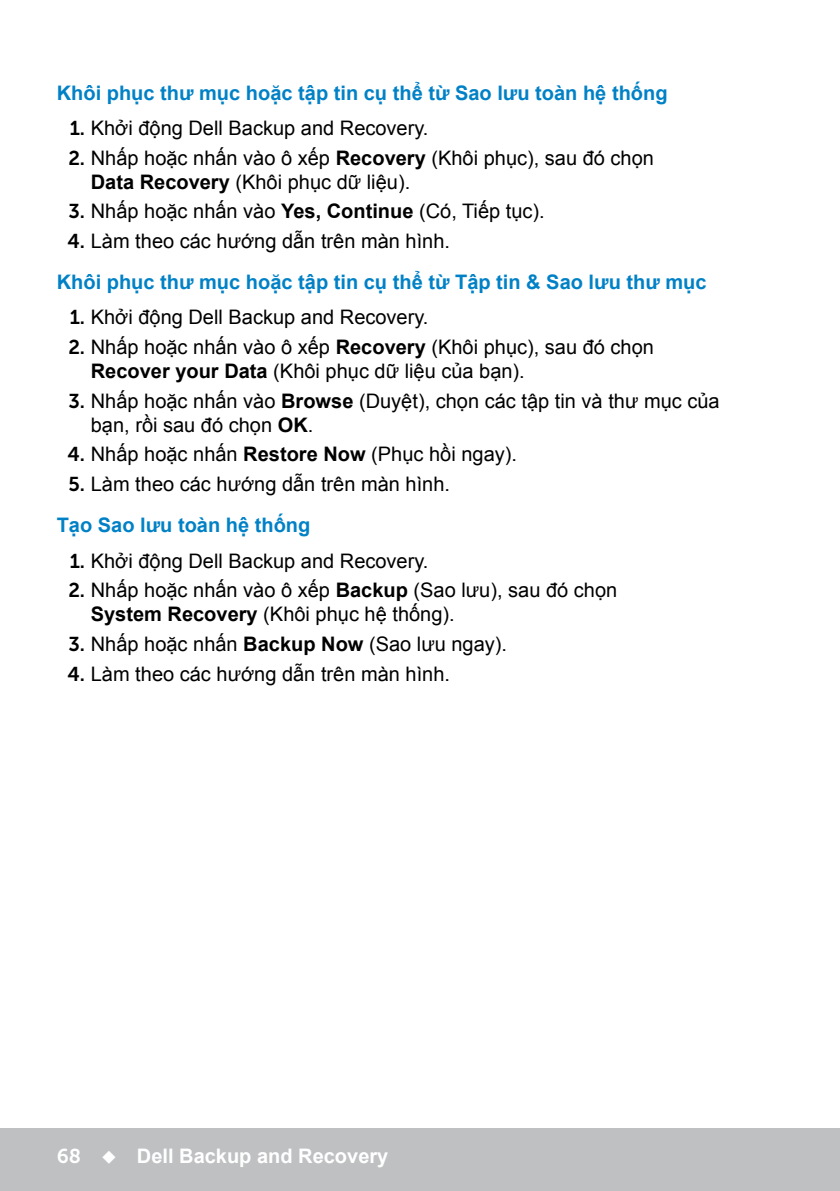
<style>
.page{position:relative;width:840px;height:1191px;background:#fff}
.page>*{position:absolute;margin:0;border:0;box-sizing:border-box;transform-origin:0 0}
.t1{font:20px/24px "Arial";color:#000}
.Head3{font:700 20px "Arial";color:#0081c6}
.t2{font:700 20px "Arial";color:#fff}
.s1{font-family:"Museo Sans For Dell 700"}
.s2{font-weight:700}
.s3{font-family:"Museo Sans For Dell 700";font-weight:400}
</style>
<div class="page">
<div style="left:0;top:1128px;width:839px;height:63px;background:#bec0c2"></div>
<p class="Head3" style="left:57px;top:79px;width:612px">Khôi phục thư mục hoặc tập tin cụ thể từ Sao lưu toàn hệ thống</p>
<p class="t1" style="left:70px;top:116px;width:360px"><span class="s1">1.</span> Khởi động Dell Backup and Recovery.</p>
<p class="t1" style="left:91px;top:146px;width:564px;text-indent:-22px"><span class="s1">2.</span> Nhấp hoặc nhấn vào ô xếp <span class="s2">Recovery</span> (Khôi phục), sau đó chọn<br><span class="s2">Data Recovery</span> (Khôi phục dữ liệu).</p>
<p class="t1" style="left:68px;top:199px;width:477px"><span class="s1">3.</span> Nhấp hoặc nhấn vào <span class="s2">Yes, Continue</span> (Có, Tiếp tục).</p>
<p class="t1" style="left:67px;top:229px;width:384px"><span class="s1">4.</span> Làm theo các hướng dẫn trên màn hình.</p>
<p class="Head3" style="left:57px;top:269px;width:651px">Khôi phục thư mục hoặc tập tin cụ thể từ Tập tin &amp; Sao lưu thư mục</p>
<p class="t1" style="left:70px;top:305px;width:360px"><span class="s1">1.</span> Khởi động Dell Backup and Recovery.</p>
<p class="t1" style="left:91px;top:335px;width:564px;text-indent:-22px"><span class="s1">2.</span> Nhấp hoặc nhấn vào ô xếp <span class="s2">Recovery</span> (Khôi phục), sau đó chọn<br><span class="s2">Recover your Data</span> (Khôi phục dữ liệu của bạn).</p>
<p class="t1" style="left:91px;top:389px;width:630px;text-indent:-22px"><span class="s1">3.</span> Nhấp hoặc nhấn vào <span class="s2">Browse</span> (Duyệt), chọn các tập tin và thư mục của bạn, rồi sau đó chọn <span class="s2">OK</span>.</p>
<p class="t1" style="left:67px;top:442px;width:450px"><span class="s1">4.</span> Nhấp hoặc nhấn <span class="s2">Restore Now</span> (Phục hồi ngay).</p>
<p class="t1" style="left:69px;top:472px;width:383px"><span class="s1">5.</span> Làm theo các hướng dẫn trên màn hình.</p>
<p class="Head3" style="left:57px;top:512px;width:255px">Tạo Sao lưu toàn hệ thống</p>
<p class="t1" style="left:70px;top:549px;width:360px"><span class="s1">1.</span> Khởi động Dell Backup and Recovery.</p>
<p class="t1" style="left:91px;top:578px;width:527px;text-indent:-22px"><span class="s1">2.</span> Nhấp hoặc nhấn vào ô xếp <span class="s2">Backup</span> (Sao lưu), sau đó chọn<br><span class="s2">System Recovery</span> (Khôi phục hệ thống).</p>
<p class="t1" style="left:68px;top:632px;width:440px"><span class="s1">3.</span> Nhấp hoặc nhấn <span class="s2">Backup Now</span> (Sao lưu ngay).</p>
<p class="t1" style="left:67px;top:662px;width:384px"><span class="s1">4.</span> Làm theo các hướng dẫn trên màn hình.</p>
<p class="t2" style="left:57px;top:1142px;width:333px"><span class="s3">68</span> ◆ Dell Backup and Recovery</p>
</div>
